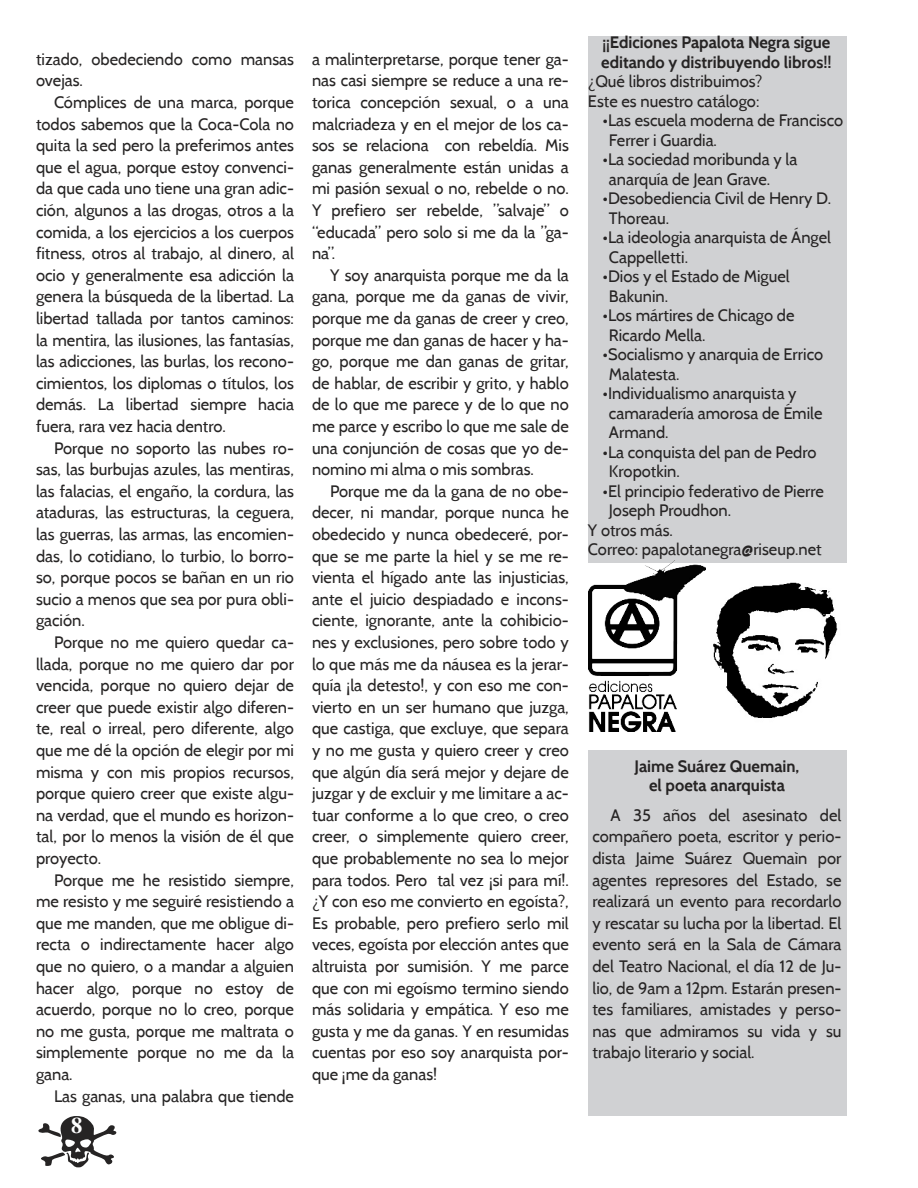
<style>
.page{position:relative;width:918px;height:1188px;background:#fff}
.page>*{position:absolute;margin:0;border:0;box-sizing:border-box;transform-origin:0 0}
.t1{font:500 22.5px "Nimbus Rom No 9 L";color:#fff}
.t2{font:16.5px/21.6px "Cabin";color:#262424}
.t3{font:700 16.5px/19.5px "Cabin";color:#262424}
</style>
<div class="page">
<svg style="left:38px;top:1116px;width:79px;height:51px"></svg>
<div style="left:588px;top:36px;width:258px;height:526px;background:#d0d1d3"></div>
<img style="left:588px;top:560px;width:118px;height:171px">
<div style="left:588px;top:750px;width:258px;height:366px;background:#d0d1d3"></div>
<img style="left:713px;top:582px;width:125px;height:136px">
<p class="t2" style="left:36px;top:48px;width:260px">tizado, obedeciendo como mansas ovejas.</p>
<p class="t2" style="left:36px;top:91px;width:260px;text-align:justify;text-indent:18px">Cómplices de una marca, porque todos sabemos que la Coca-Cola no quita la sed pero la preferimos antes que el agua, porque estoy convenci&shy;da que cada uno tiene una gran adic&shy;ción, algunos a las drogas, otros a la comida, a los ejercicios a los cuerpos fitness, otros al trabajo, al dinero, al ocio y generalmente esa adicción la genera la búsqueda de la libertad. La libertad tallada por tantos caminos: la mentira, las ilusiones, las fantasías, las adicciones, las burlas, los recono&shy;cimientos, los diplomas o títulos, los demás. La libertad siempre hacia fuera, rara vez hacia dentro.</p>
<p class="t2" style="left:36px;top:437px;width:260px;text-align:justify;text-indent:18px">Porque no soporto las nubes ro&shy;sas, las burbujas azules, las mentiras, las falacias, el engaño, la cordura, las ataduras, las estructuras, la ceguera, las guerras, las armas, las encomien&shy;das, lo cotidiano, lo turbio, lo borro&shy;so, porque pocos se bañan en un rio sucio a menos que sea por pura obli&shy;gación.</p>
<p class="t2" style="left:36px;top:631px;width:260px;text-align:justify;text-indent:18px">Porque no me quiero quedar ca&shy;llada, porque no me quiero dar por vencida, porque no quiero dejar de creer que puede existir algo diferen&shy;te, real o irreal, pero diferente, algo que me dé la opción de elegir por mi misma y con mis propios recursos, porque quiero creer que existe algu&shy;na verdad, que el mundo es horizon&shy;tal, por lo menos la visión de él que proyecto.</p>
<p class="t2" style="left:36px;top:869px;width:260px;text-align:justify;text-indent:18px">Porque me he resistido siempre, me resisto y me seguiré resistiendo a que me manden, que me obligue di&shy;recta o indirectamente hacer algo que no quiero, o a mandar a alguien hacer algo, porque no estoy de acuerdo, porque no lo creo, porque no me gusta, porque me maltrata o simplemente porque no me da la gana.</p>
<p class="t2" style="left:54px;top:1085px;width:241px">Las ganas, una palabra que tiende</p>
<h1 class="t1" style="left:71px;top:1112px;width:13px">8</h1>
<p class="t2" style="left:312px;top:48px;width:258px;text-align:justify">a malinterpretarse, porque tener ga&shy;nas casi siempre se reduce a una re&shy;torica concepción sexual, o a una malcriadeza y en el mejor de los ca&shy;sos se relaciona con rebeldía. Mis ganas generalmente están unidas a mi pasión sexual o no, rebelde o no.<br>Y prefiero ser rebelde, ”salvaje” o “educada” pero solo si me da la ”ga&shy;na”.</p>
<p class="t2" style="left:312px;top:264px;width:258px;text-align:justify;text-indent:18px">Y soy anarquista porque me da la gana, porque me da ganas de vivir, porque me da ganas de creer y creo, porque me dan ganas de hacer y ha&shy;go, porque me dan ganas de gritar, de hablar, de escribir y grito, y hablo de lo que me parece y de lo que no me parce y escribo lo que me sale de una conjunción de cosas que yo de&shy;nomino mi alma o mis sombras.</p>
<p class="t2" style="left:312px;top:480px;width:258px;text-align:justify;text-indent:18px">Porque me da la gana de no obe&shy;decer, ni mandar, porque nunca he obedecido y nunca obedeceré, por&shy;que se me parte la hiel y se me re&shy;vienta el hígado ante las injusticias, ante el juicio despiadado e incons&shy;ciente, ignorante, ante la cohibicio&shy;nes y exclusiones, pero sobre todo y lo que más me da náusea es la jerar&shy;quía ¡la detesto!, y con eso me con&shy;vierto en un ser humano que juzga, que castiga, que excluye, que separa y no me gusta y quiero creer y creo que algún día será mejor y dejare de juzgar y de excluir y me limitare a ac&shy;tuar conforme a lo que creo, o creo creer, o simplemente quiero creer, que probablemente no sea lo mejor para todos. Pero tal vez ¡si para mí!. ¿Y con eso me convierto en egoísta?, Es probable, pero prefiero serlo mil veces, egoísta por elección antes que altruista por sumisión. Y me parce que con mi egoísmo termino siendo más solidaria y empática. Y eso me gusta y me da ganas. Y en resumidas cuentas por eso soy anarquista por&shy;que ¡me da ganas!</p>
<p class="t3" style="left:601px;top:33px;width:232px">¡¡Ediciones Papalota Negra sigue editando y distribuyendo libros!!</p>
<p class="t2" style="left:588px;top:72px;width:176px;line-height:19.5px">¿Qué libros distribuimos?<br>Este es nuestro catálogo:</p>
<p class="t2" style="left:609px;top:111px;width:236px;line-height:19.5px;text-indent:-6px">•Las escuela moderna de Francisco<br>Ferrer i Guardia.</p>
<p class="t2" style="left:609px;top:150px;width:190px;line-height:19.5px;text-indent:-6px">•La sociedad moribunda y la anarquía de Jean Grave.</p>
<p class="t2" style="left:609px;top:189px;width:224px;line-height:19.5px;text-indent:-6px">•Desobediencia Civil de Henry D.<br>Thoreau.</p>
<p class="t2" style="left:609px;top:228px;width:224px;line-height:19.5px;text-indent:-6px">•La ideologia anarquista de Ángel<br>Cappelletti.</p>
<p class="t2" style="left:609px;top:267px;width:182px;line-height:19.5px;text-indent:-6px">•Dios y el Estado de Miguel<br>Bakunin.</p>
<p class="t2" style="left:609px;top:306px;width:187px;line-height:19.5px;text-indent:-6px">•Los mártires de Chicago de<br>Ricardo Mella.</p>
<p class="t2" style="left:609px;top:345px;width:216px;line-height:19.5px;text-indent:-6px">•Socialismo y anarquia de Errico<br>Malatesta.</p>
<p class="t2" style="left:609px;top:384px;width:215px;line-height:19.5px;text-indent:-6px">•Individualismo anarquista y camaradería amorosa de Émile<br>Armand.</p>
<p class="t2" style="left:609px;top:442px;width:209px;line-height:19.5px;text-indent:-6px">•La conquista del pan de Pedro<br>Kropotkin.</p>
<p class="t2" style="left:603px;top:480px;width:223px">•El principio federativo de Pierre</p>
<p class="t2" style="left:609px;top:500px;width:124px">Joseph Proudhon.</p>
<p class="t2" style="left:588px;top:519px;width:86px">Y otros más.</p>
<p class="t2" style="left:588px;top:539px;width:235px">Correo: papalotanegra@riseup.net</p>
<p class="t3" style="left:635px;top:756px;width:166px;text-align:center">Jaime Suárez Quemain, el poeta anarquista</p>
<p class="t2" style="left:592px;top:804px;width:251px;text-align:justify;text-indent:18px">A 35 años del asesinato del compañero poeta, escritor y perio&shy;dista Jaime Suárez Quemaìn por agentes represores del Estado, se realizará un evento para recordarlo y rescatar su lucha por la libertad. El evento será en la Sala de Cámara del Teatro Nacional, el día 12 de Ju&shy;lio, de 9am a 12pm. Estarán presen&shy;tes familiares, amistades y perso&shy;nas que admiramos su vida y su trabajo literario y social.</p>
</div>
